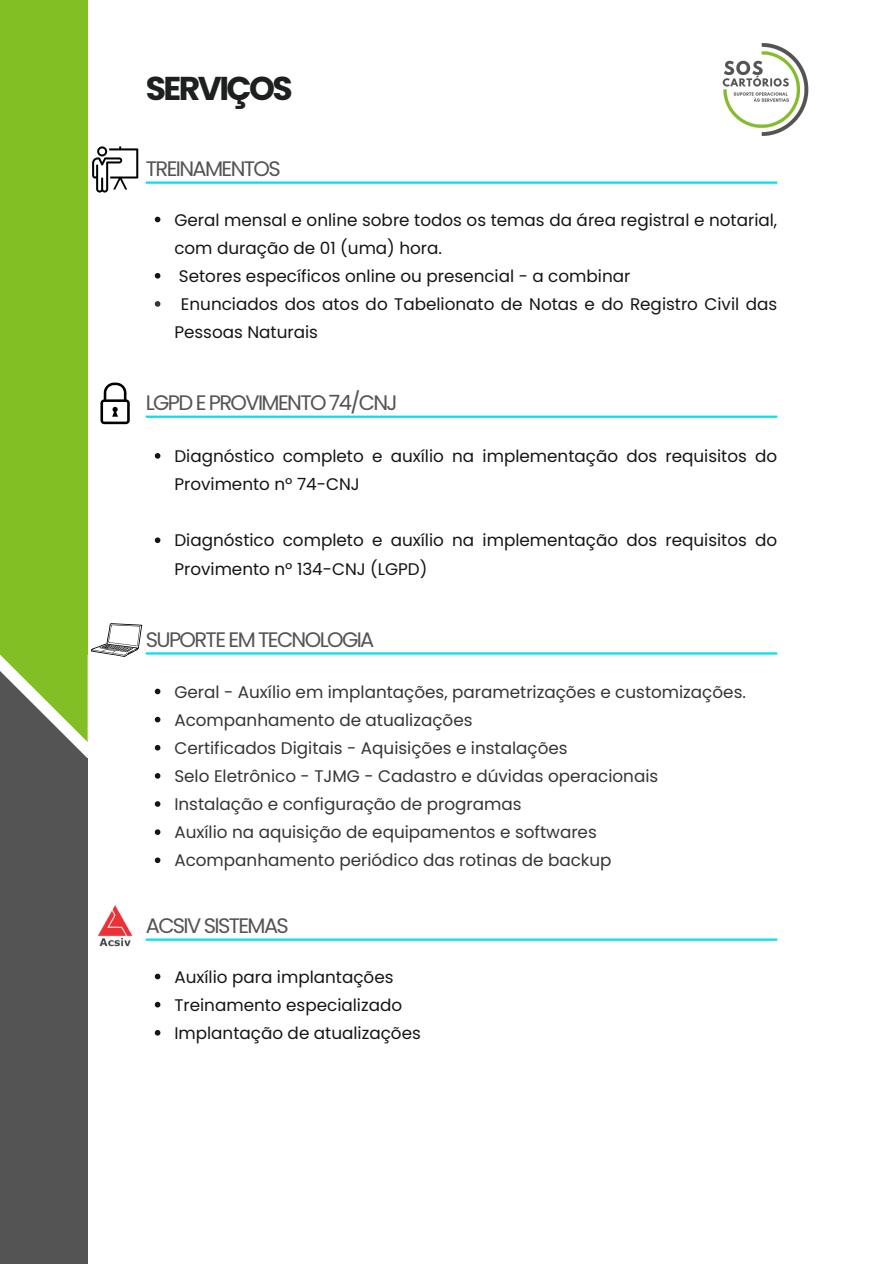
<style>
.page{position:relative;width:893px;height:1264px;background:#fff}
.page>*{position:absolute;margin:0;border:0;box-sizing:border-box;transform-origin:0 0}
.t1{font:700 33px "Poppins";letter-spacing:-.075em;color:#1c2120}
.t2{font:21px "Poppins";letter-spacing:-.075em;color:#545454}
.t3{font:16.8px/28.2px "Poppins";color:#171514}
.t4{font:16.8px "Poppins";color:#353537}
</style>
<div class="page">
<hr style="left:146px;top:181px;width:631px;height:3px;background:#05e0e9">
<div style="left:0;top:0;width:88px;height:654px;background:#81bf24"></div>
<div style="left:0;top:758px;width:88px;height:505px;background:#545454"></div>
<svg style="left:155px;top:217px;width:5px;height:5px"></svg>
<svg style="left:155px;top:273px;width:5px;height:5px"></svg>
<svg style="left:155px;top:301px;width:5px;height:6px"></svg>
<hr style="left:146px;top:415px;width:631px;height:3px;background:#05e0e9">
<hr style="left:146px;top:938px;width:631px;height:2px;background:#05e0e9">
<svg style="left:155px;top:453px;width:5px;height:5px"></svg>
<svg style="left:155px;top:537px;width:5px;height:6px"></svg>
<hr style="left:146px;top:652px;width:631px;height:2px;background:#05e0e9">
<svg style="left:155px;top:688px;width:5px;height:6px"></svg>
<svg style="left:155px;top:716px;width:5px;height:6px"></svg>
<svg style="left:155px;top:745px;width:5px;height:5px"></svg>
<svg style="left:155px;top:773px;width:5px;height:5px"></svg>
<svg style="left:155px;top:801px;width:5px;height:5px"></svg>
<svg style="left:155px;top:829px;width:5px;height:6px"></svg>
<svg style="left:155px;top:857px;width:5px;height:6px"></svg>
<svg style="left:155px;top:973px;width:5px;height:6px"></svg>
<svg style="left:155px;top:1001px;width:5px;height:6px"></svg>
<svg style="left:155px;top:1030px;width:5px;height:5px"></svg>
<img style="left:97px;top:905px;width:36px;height:42px">
<svg style="left:92px;top:146px;width:46px;height:46px"></svg>
<svg style="left:100px;top:382px;width:30px;height:42px"></svg>
<svg style="left:0;top:623px;width:143px;height:135px"></svg>
<img style="left:722px;top:43px;width:87px;height:93px">
<p class="t1" style="left:146px;top:65px;width:149px">SERVIÇOS</p>
<p class="t2" style="left:146px;top:154px;width:136px">TREINAMENTOS</p>
<p class="t3" style="left:174px;top:206px;width:604px">Geral mensal e online sobre todos os temas da área registral e notarial, com duração de 01 (uma) hora.</p>
<p class="t3" style="left:179px;top:262px;width:453px">Setores específicos online ou presencial - a combinar</p>
<p class="t3" style="left:174px;top:290px;width:604px;text-indent:7px">Enunciados dos atos do Tabelionato de Notas e do Registro Civil das<br>Pessoas Naturais</p>
<p class="t2" style="left:146px;top:388px;width:253px">LGPD E PROVIMENTO 74/CNJ</p>
<p class="t3" style="left:174px;top:442px;width:604px">Diagnóstico completo e auxílio na implementação dos requisitos do<br>Provimento nº 74-CNJ</p>
<p class="t3" style="left:174px;top:526px;width:604px">Diagnóstico completo e auxílio na implementação dos requisitos do<br>Provimento nº 134-CNJ (LGPD)</p>
<p class="t2" style="left:146px;top:625px;width:230px">SUPORTE EM TECNOLOGIA</p>
<p class="t4" style="left:174px;top:680px;width:573px">Geral - Auxílio em implantações, parametrizações e customizações.</p>
<p class="t4" style="left:174px;top:708px;width:299px">Acompanhamento de atualizações</p>
<p class="t4" style="left:174px;top:736px;width:395px">Certificados Digitais - Aquisições e instalações</p>
<p class="t4" style="left:174px;top:764px;width:485px">Selo Eletrônico - TJMG - Cadastro e dúvidas operacionais</p>
<p class="t4" style="left:174px;top:792px;width:348px">Instalação e configuração de programas</p>
<p class="t4" style="left:174px;top:820px;width:424px">Auxílio na aquisição de equipamentos e softwares</p>
<p class="t4" style="left:174px;top:848px;width:439px">Acompanhamento periódico das rotinas de backup</p>
<p class="t2" style="left:146px;top:911px;width:145px">ACSIV SISTEMAS</p>
<p class="t3" style="left:174px;top:962px;width:221px">Auxílio para implantações</p>
<p class="t3" style="left:174px;top:990px;width:229px">Treinamento especializado</p>
<p class="t3" style="left:174px;top:1019px;width:248px">Implantação de atualizações</p>
</div>
